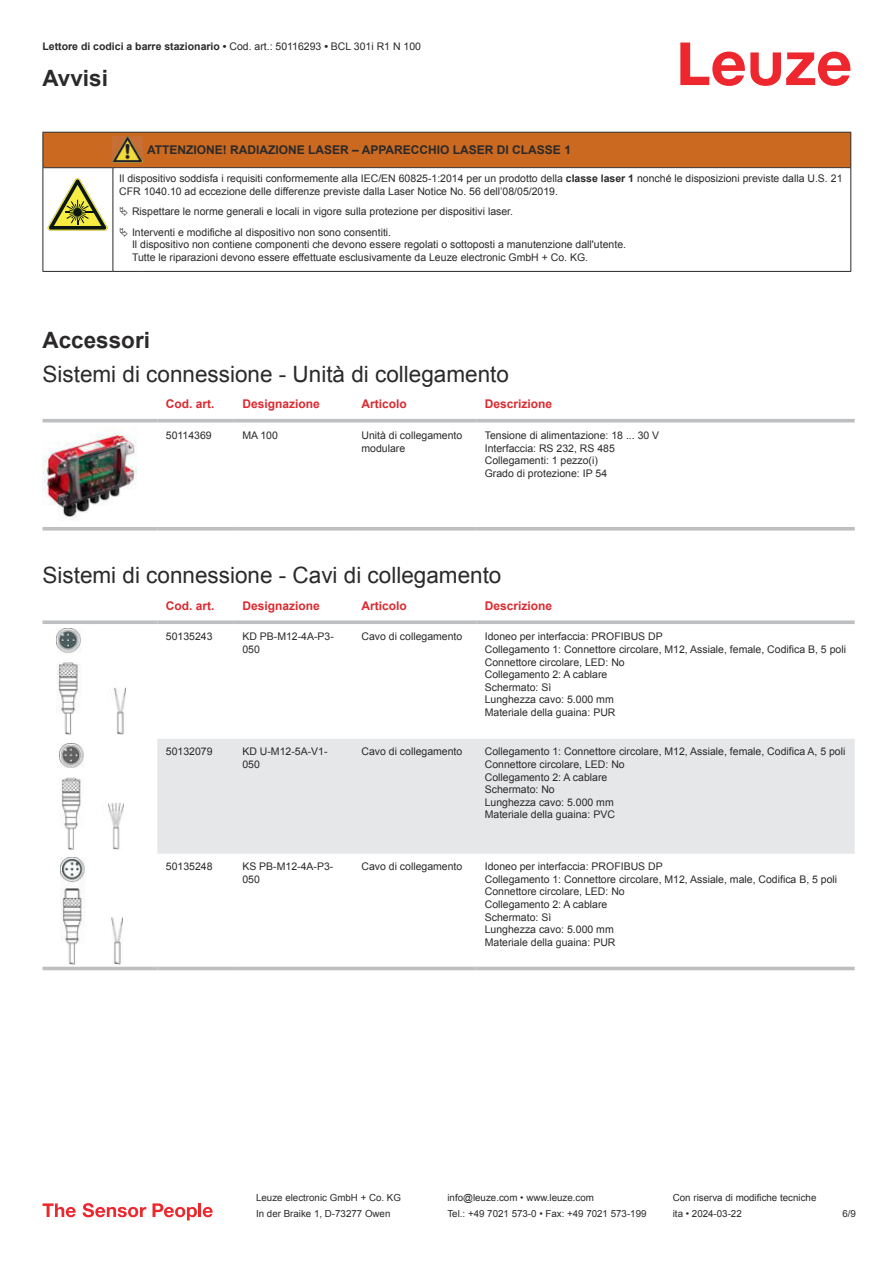
<style>
.page{position:relative;width:893px;height:1263px;background:#fff}
.page>*{position:absolute;margin:0;border:0;box-sizing:border-box;transform-origin:0 0}
.t1{font:22.5px "Arial";color:#2b292a}
.t2{font:700 22.5px "Arial";color:#2b292a}
.t3{font:700 12px "Arial";color:#db2a30}
.t4{font:700 12px "Arial";color:#2b292a}
.t5{font:10.5px/12.6px "Arial";color:#2b292a}
.t6{font:700 10.5px "Arial";color:#2b292a}
.t7{font:9.75px "Arial";color:#2b292a}
.s1{font-weight:400}
.s2{font-weight:700}
</style>
<div class="page">
<svg style="left:680px;top:43px;width:170px;height:43px"></svg>
<svg style="left:43px;top:422px;width:812px;height:1px"></svg>
<hr style="left:43px;top:419px;width:114px;height:3px;background:#bdbfc1">
<hr style="left:157px;top:419px;width:77px;height:3px;background:#bdbfc1">
<hr style="left:234px;top:419px;width:119px;height:3px;background:#bdbfc1">
<hr style="left:353px;top:419px;width:123px;height:3px;background:#bdbfc1">
<hr style="left:476px;top:419px;width:379px;height:3px;background:#bdbfc1">
<svg style="left:43px;top:527px;width:114px;height:4px"></svg>
<svg style="left:157px;top:527px;width:77px;height:4px"></svg>
<svg style="left:234px;top:527px;width:119px;height:4px"></svg>
<svg style="left:353px;top:527px;width:123px;height:4px"></svg>
<svg style="left:476px;top:527px;width:379px;height:4px;background:#c3c5c7"></svg>
<img style="left:43px;top:429px;width:94px;height:89px">
<svg style="left:43px;top:634px;width:812px;height:337px"></svg>
<div style="left:157px;top:739px;width:698px;height:115px;background:#e6e7e9"></div>
<svg style="left:43px;top:620px;width:114px;height:4px"></svg>
<svg style="left:157px;top:620px;width:77px;height:4px"></svg>
<svg style="left:234px;top:620px;width:119px;height:4px"></svg>
<svg style="left:353px;top:620px;width:123px;height:4px"></svg>
<svg style="left:476px;top:620px;width:379px;height:4px;background:#c4c6c8"></svg>
<hr style="left:43px;top:967px;width:114px;height:3px;background:#bdbfc1">
<hr style="left:157px;top:967px;width:77px;height:3px;background:#bdbfc1">
<hr style="left:234px;top:967px;width:119px;height:3px;background:#bdbfc1">
<hr style="left:353px;top:967px;width:123px;height:3px;background:#bdbfc1">
<hr style="left:476px;top:967px;width:379px;height:3px;background:#bdbfc1">
<img style="left:57px;top:628px;width:69px;height:107px">
<img style="left:59px;top:743px;width:65px;height:106px">
<img style="left:60px;top:858px;width:63px;height:106px">
<svg style="left:43px;top:1203px;width:33px;height:14px"></svg>
<svg style="left:83px;top:1203px;width:63px;height:14px"></svg>
<svg style="left:153px;top:1203px;width:44px;height:17px"></svg>
<hr style="left:198px;top:1203px;width:3px;height:14px;background:#ed272d">
<svg style="left:203px;top:1207px;width:10px;height:10px"></svg>
<div style="left:44px;top:133px;width:806px;height:34px;background:#ca691f"></div>
<svg style="left:44px;top:168px;width:806px;height:103px"></svg>
<hr style="left:43px;top:132px;width:70px;height:1px;background:#2b292a">
<hr style="left:43px;top:133px;width:1px;height:34px;background:#2b292a">
<hr style="left:43px;top:167px;width:70px;height:1px;background:#2b292a">
<hr style="left:113px;top:132px;width:30px;height:1px;background:#2b292a">
<hr style="left:113px;top:167px;width:30px;height:1px;background:#2b292a">
<hr style="left:143px;top:132px;width:708px;height:1px;background:#2b292a">
<hr style="left:850px;top:133px;width:1px;height:34px;background:#2b292a">
<hr style="left:143px;top:167px;width:708px;height:1px;background:#2b292a">
<hr style="left:43px;top:168px;width:1px;height:99px;background:#2b292a">
<hr style="left:113px;top:168px;width:1px;height:99px;background:#2b292a">
<hr style="left:850px;top:168px;width:1px;height:99px;background:#2b292a">
<hr style="left:43px;top:271px;width:70px;height:1px;background:#2b292a">
<hr style="left:113px;top:271px;width:30px;height:1px;background:#2b292a">
<hr style="left:143px;top:271px;width:708px;height:1px;background:#2b292a">
<img style="left:113px;top:136px;width:30px;height:27px">
<svg style="left:47px;top:178px;width:60px;height:53px"></svg>
<svg style="left:115px;top:169px;width:734px;height:98px"></svg>
<svg style="left:120px;top:207px;width:8px;height:9px"></svg>
<svg style="left:120px;top:227px;width:8px;height:10px"></svg>
<p class="t6" style="left:43px;top:43px;width:380px">Lettore di codici a barre stazionario • <span class="s1">Cod. art.: 50116293</span> • <span class="s1">BCL 301i R1 N 100</span></p>
<h1 class="t2" style="left:43px;top:70px;width:67px">Avvisi</h1>
<p class="t4" style="left:147px;top:145px;width:425px">ATTENZIONE! RADIAZIONE LASER – APPARECCHIO LASER DI CLASSE 1</p>
<p class="t5" style="left:119px;top:173px;width:725px">Il dispositivo soddisfa i requisiti conformemente alla IEC/EN 60825-1:2014 per un prodotto della <span class="s2">classe laser 1</span> nonché le disposizioni previste dalla U.S. 21<br>CFR 1040.10 ad eccezione delle differenze previste dalla Laser Notice No. 56 dell’08/05/2019.</p>
<p class="t5" style="left:132px;top:202px;width:383px;line-height:20.2px">Rispettare le norme generali e locali in vigore sulla protezione per dispositivi laser.<br>Interventi e modifiche al dispositivo non sono consentiti.</p>
<p class="t5" style="left:132px;top:239px;width:496px">Il dispositivo non contiene componenti che devono essere regolati o sottoposti a manutenzione dall'utente.<br>Tutte le riparazioni devono essere effettuate esclusivamente da Leuze electronic GmbH + Co. KG.</p>
<h1 class="t2" style="left:43px;top:332px;width:109px">Accessori</h1>
<h1 class="t1" style="left:43px;top:365px;width:468px">Sistemi di connessione - Unità di collegamento</h1>
<p class="t3" style="left:166px;top:399px;width:50px">Cod. art.</p>
<p class="t3" style="left:242px;top:399px;width:79px">Designazione</p>
<p class="t3" style="left:361px;top:399px;width:47px">Articolo</p>
<p class="t3" style="left:485px;top:399px;width:69px">Descrizione</p>
<p class="t5" style="left:166px;top:430px;width:47px">50114369</p>
<p class="t5" style="left:242px;top:430px;width:37px">MA 100</p>
<p class="t5" style="left:361px;top:430px;width:102px">Unità di collegamento modulare</p>
<p class="t5" style="left:485px;top:430px;width:176px">Tensione di alimentazione: 18 ... 30 V<br>Interfaccia: RS 232, RS 485<br>Collegamenti: 1 pezzo(i)<br>Grado di protezione: IP 54</p>
<h1 class="t1" style="left:43px;top:567px;width:460px">Sistemi di connessione - Cavi di collegamento</h1>
<p class="t3" style="left:166px;top:601px;width:50px">Cod. art.</p>
<p class="t3" style="left:242px;top:601px;width:79px">Designazione</p>
<p class="t3" style="left:361px;top:601px;width:47px">Articolo</p>
<p class="t3" style="left:485px;top:601px;width:69px">Descrizione</p>
<p class="t5" style="left:166px;top:631px;width:48px">50135243</p>
<p class="t5" style="left:242px;top:631px;width:93px">KD PB-M12-4A-P3-<br>050</p>
<p class="t5" style="left:361px;top:631px;width:102px">Cavo di collegamento</p>
<p class="t5" style="left:485px;top:631px;width:363px">Idoneo per interfaccia: PROFIBUS DP<br>Collegamento 1: Connettore circolare, M12, Assiale, female, Codifica B, 5 poli Connettore circolare, LED: No<br>Collegamento 2: A cablare<br>Schermato: Sì<br>Lunghezza cavo: 5.000 mm<br>Materiale della guaina: PUR</p>
<p class="t5" style="left:166px;top:746px;width:48px">50132079</p>
<p class="t5" style="left:242px;top:746px;width:87px">KD U-M12-5A-V1-<br>050</p>
<p class="t5" style="left:361px;top:746px;width:102px">Cavo di collegamento</p>
<p class="t5" style="left:485px;top:746px;width:362px">Collegamento 1: Connettore circolare, M12, Assiale, female, Codifica A, 5 poli Connettore circolare, LED: No<br>Collegamento 2: A cablare<br>Schermato: No<br>Lunghezza cavo: 5.000 mm<br>Materiale della guaina: PVC</p>
<p class="t5" style="left:166px;top:861px;width:48px">50135248</p>
<p class="t5" style="left:242px;top:861px;width:93px">KS PB-M12-4A-P3-<br>050</p>
<p class="t5" style="left:361px;top:861px;width:102px">Cavo di collegamento</p>
<p class="t5" style="left:485px;top:861px;width:354px">Idoneo per interfaccia: PROFIBUS DP<br>Collegamento 1: Connettore circolare, M12, Assiale, male, Codifica B, 5 poli Connettore circolare, LED: No<br>Collegamento 2: A cablare<br>Schermato: Sì<br>Lunghezza cavo: 5.000 mm<br>Materiale della guaina: PUR</p>
<p class="t7" style="left:256px;top:1194px;width:146px">Leuze electronic GmbH + Co. KG</p>
<p class="t7" style="left:447px;top:1194px;width:148px">info@leuze.com • www.leuze.com</p>
<p class="t7" style="left:673px;top:1194px;width:145px">Con riserva di modifiche tecniche</p>
<p class="t7" style="left:256px;top:1210px;width:136px">In der Braike 1, D-73277 Owen</p>
<p class="t7" style="left:447px;top:1210px;width:201px">Tel.: +49 7021 573-0 • Fax: +49 7021 573-199</p>
<p class="t7" style="left:673px;top:1210px;width:70px">ita • 2024-03-22</p>
<p class="t7" style="left:842px;top:1210px;width:15px">6 /9</p>
</div>
